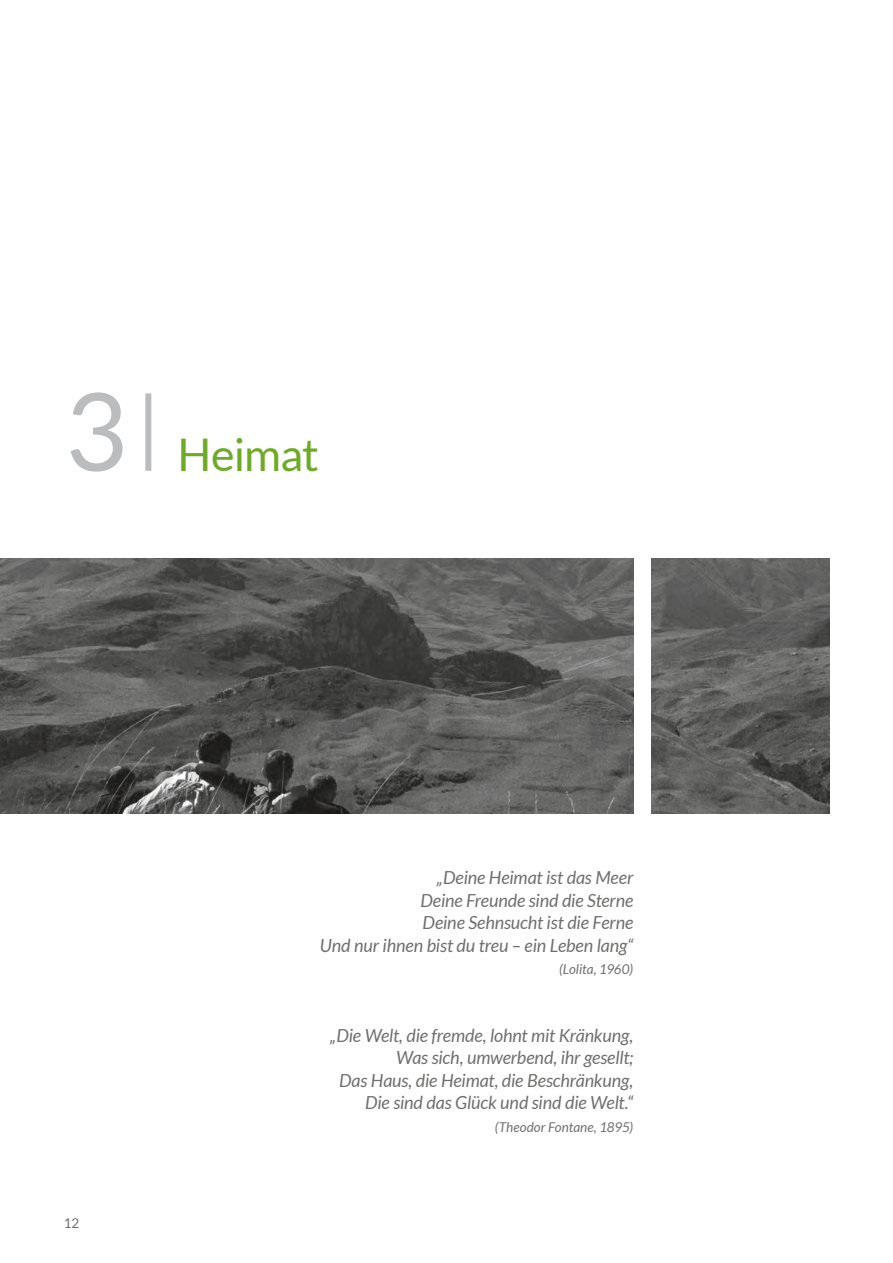
<style>
.page{position:relative;width:893px;height:1263px;background:#fff}
.page>*{position:absolute;margin:0;border:0;box-sizing:border-box;transform-origin:0 0}
.t1{font:108px "Lato";color:#bbbcbd}
.t2{font:45px "Lato";letter-spacing:-.02em;color:#6dab26}
.t3{font:italic 18px/22.5px "Lato";letter-spacing:-.01em;color:#6f6f6e;text-align:right}
.t4{font:italic 13.5px "Lato";color:#6f6f6e}
.t5{font:13.5px "Lato";color:#6f6f6e}
</style>
<div class="page">
<div style="left:145px;top:393px;width:6px;height:78px;background:#bbbcbd"></div>
<img style="left:0;top:558px;width:633px;height:255px">
<img style="left:651px;top:558px;width:178px;height:255px">
<h1 class="t1" style="left:65px;top:371px;width:64px">3</h1>
<h2 class="t2" style="left:177px;top:429px;width:143px">Heimat</h2>
<p class="t5" style="left:64px;top:1216px;width:17px">12</p>
<p class="t3" style="left:320px;top:867px;width:315px">„Deine Heimat ist das Meer<br>Deine Freunde sind die Sterne<br>Deine Sehnsucht ist die Ferne<br>Und nur ihnen bist du treu – ein Leben lang“</p>
<p class="t4" style="left:559px;top:962px;width:76px">(Lolita, 1960)</p>
<p class="t3" style="left:330px;top:1024px;width:305px">„Die Welt, die fremde, lohnt mit Kränkung, Was sich, umwerbend, ihr gesellt;<br>Das Haus, die Heimat, die Beschränkung, Die sind das Glück und sind die Welt.“</p>
<p class="t4" style="left:495px;top:1119px;width:140px">(Theodor Fontane, 1895)</p>
</div>
